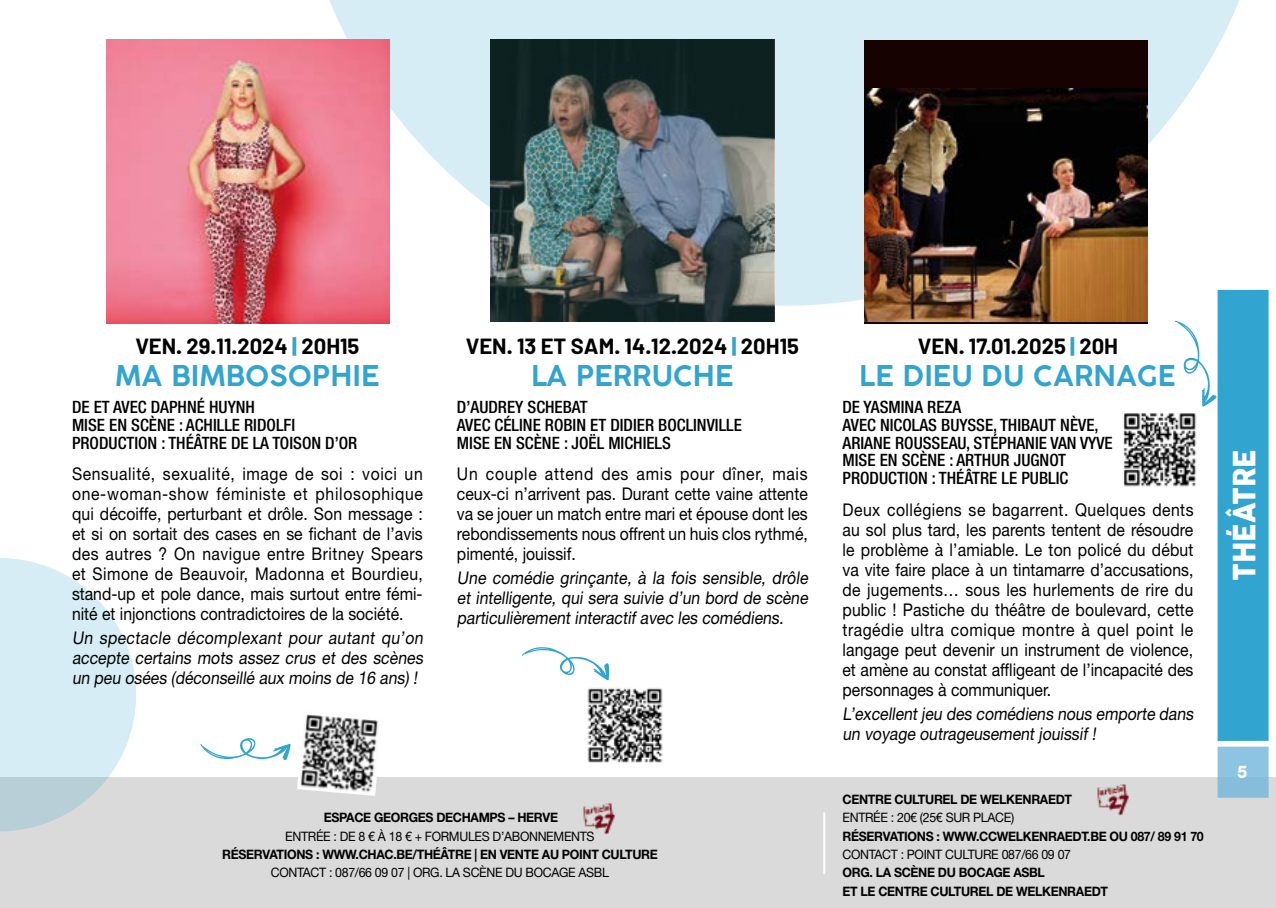
<style>
.page{position:relative;width:1276px;height:908px;background:#fff}
.page>*{position:absolute;margin:0;border:0;box-sizing:border-box;transform-origin:0 0}
.t1{font:30px "Cocogoose";color:#fff;scale:.9 1}
.t2{font:600 28px "COCOGOOSE";color:#32a4d0}
.t3{font:700 22px "Barlow";color:#000}
.t4{font:17.6px/20px "Helvetica Neue LT Std";color:#000;text-align:justify;scale:.9 1}
.t5{font:800 17.6px "Helvetica Neue LT Std";color:#fff;scale:.9 1}
.t6{font:500 condensed 17px/17.8px "Helvetica Neue LT Std";color:#000}
.t7{font:700 13px/18.4px "Helvetica Neue LT Std";letter-spacing:-.025em;color:#000;scale:.95 1}
.t8{font:13px "Helvetica Neue LT Std";letter-spacing:-.025em;color:#000;scale:.95 1}
.s1{font-weight:800;color:#32a4d0}
</style>
<div class="page">
<div style="left:0;top:777px;width:1276px;height:130px;background:#dadada"></div>
<svg style="left:293px;top:0;width:976px;height:305px;fill:#d6edf5"></svg>
<svg style="left:0;top:558px;width:136px;height:273px"></svg>
<hr style="left:823px;top:812px;width:2px;height:61px;background:#fff">
<div style="left:1217px;top:746px;width:51px;height:51px;background:#8cc4e1"></div>
<div style="left:1217px;top:290px;width:51px;height:450px;background:#32a4d0"></div>
<img style="left:587px;top:688px;width:76px;height:75px">
<img style="left:1123px;top:413px;width:74px;height:74px">
<div style="left:864px;top:40px;width:283px;height:283px;background:#160201"></div>
<img style="left:864px;top:89px;width:283px;height:233px">
<img style="left:490px;top:40px;width:284px;height:282px">
<img style="left:106px;top:40px;width:284px;height:283px">
<img style="left:583px;top:803px;width:32px;height:30px">
<img style="left:1097px;top:784px;width:32px;height:31px">
<svg style="left:521px;top:647px;width:88px;height:33px"></svg>
<svg style="left:1175px;top:320px;width:41px;height:86px"></svg>
<svg style="left:200px;top:738px;width:91px;height:22px"></svg>
<img style="left:297px;top:714px;width:82px;height:81px">
<p class="t3" style="left:135px;top:332px;width:226px">VEN. 29.11.2024 <span class="s1">|</span> 20H15</p>
<h2 class="t2" style="left:115px;top:356px;width:266px">MA BIMBOSOPHIE</h2>
<p class="t6" style="left:72px;top:397px;width:287px">DE ET AVEC DAPHNÉ HUYNH<br>MISE EN SCÈNE : ACHILLE RIDOLFI<br>PRODUCTION : THÉÂTRE DE LA TOISON D’OR</p>
<p class="t4" style="left:72px;top:463px;width:391px">Sensualité, sexualité, image de soi : voici un one-woman-show féministe et philosophique qui décoiffe, perturbant et drôle. Son message : et si on sortait des cases en se fichant de l’avis des autres ? On navigue entre Britney Spears et Simone de Beauvoir, Madonna et Bourdieu, stand-up et pole dance, mais surtout entre fémi&shy;nité et injonctions contradictoires de la société.</p>
<p class="t4" style="left:72px;top:627px;width:394px">Un spectacle décomplexant pour autant qu’on accepte certains mots assez crus et des scènes un peu osées (déconseillé aux moins de 16 ans) !</p>
<p class="t3" style="left:466px;top:332px;width:335px">VEN. 13 ET SAM. 14.12.2024 <span class="s1">|</span> 20H15</p>
<h2 class="t2" style="left:531px;top:356px;width:204px">LA PERRUCHE</h2>
<p class="t6" style="left:457px;top:397px;width:286px">D’AUDREY SCHEBAT<br>AVEC CÉLINE ROBIN ET DIDIER BOCLINVILLE<br>MISE EN SCÈNE : JOËL MICHIELS</p>
<p class="t4" style="left:457px;top:463px;width:391px">Un couple attend des amis pour dîner, mais ceux-ci n’arrivent pas. Durant cette vaine attente va se jouer un match entre mari et épouse dont les rebondissements nous offrent un huis clos rythmé, pimenté, jouissif.</p>
<p class="t4" style="left:457px;top:567px;width:394px">Une comédie grinçante, à la fois sensible, drôle et intelligente, qui sera suivie d’un bord de scène particulièrement interactif avec les comédiens.</p>
<p class="t7" style="left:324px;top:807px;width:248px">ESPACE GEORGES DECHAMPS – HERVE</p>
<p class="t8" style="left:285px;top:827px;width:327px">ENTRÉE : DE 8 € À 18 € + FORMULES D’ABONNEMENTS</p>
<p class="t7" style="left:222px;top:844px;width:460px">RÉSERVATIONS : WWW.CHAC.BE/THÉÂTRE | EN VENTE AU POINT CULTURE</p>
<p class="t8" style="left:271px;top:864px;width:357px">CONTACT : 087/66 09 07 | ORG. LA SCÈNE DU BOCAGE ASBL</p>
<p class="t3" style="left:918px;top:332px;width:202px">VEN. 17.01.2025 <span class="s1">|</span> 20H</p>
<h2 class="t2" style="left:859px;top:356px;width:319px">LE DIEU DU CARNAGE</h2>
<p class="t6" style="left:842px;top:397px;width:272px">DE YASMINA REZA<br>AVEC NICOLAS BUYSSE, THIBAUT NÈVE,<br>ARIANE ROUSSEAU, STÉPHANIE VAN VYVE<br>MISE EN SCÈNE : ARTHUR JUGNOT<br>PRODUCTION : THÉÂTRE LE PUBLIC</p>
<p class="t4" style="left:842px;top:499px;width:391px">Deux collégiens se bagarrent. Quelques dents au sol plus tard, les parents tentent de résoudre le problème à l’amiable. Le ton policé du début va vite faire place à un tintamarre d’accusations, de jugements… sous les hurlements de rire du public ! Pastiche du théâtre de boulevard, cette tragédie ultra comique montre à quel point le langage peut devenir un instrument de violence, et amène au constat affligeant de l’incapacité des personnages à communiquer.</p>
<p class="t4" style="left:842px;top:702px;width:394px">L’excellent jeu des comédiens nous emporte dans un voyage outrageusement jouissif !</p>
<p class="t7" style="left:842px;top:789px;width:243px">CENTRE CULTUREL DE WELKENRAEDT</p>
<p class="t8" style="left:842px;top:809px;width:182px">ENTRÉE : 20€ (25€ SUR PLACE)</p>
<p class="t7" style="left:842px;top:826px;width:382px">RÉSERVATIONS : WWW.CCWELKENRAEDT.BE OU 087/ 89 91 70</p>
<p class="t8" style="left:842px;top:846px;width:242px">CONTACT : POINT CULTURE 087/66 09 07</p>
<p class="t7" style="left:842px;top:862px;width:281px">ORG. LA SCÈNE DU BOCAGE ASBL<br>ET LE CENTRE CULTUREL DE WELKENRAEDT</p>
<h1 class="t1" style="left:1223px;top:581px;width:147px;rotate:-90deg">THÉÂTRE</h1>
<p class="t5" style="left:1237px;top:761px;width:13px">5</p>
</div>
